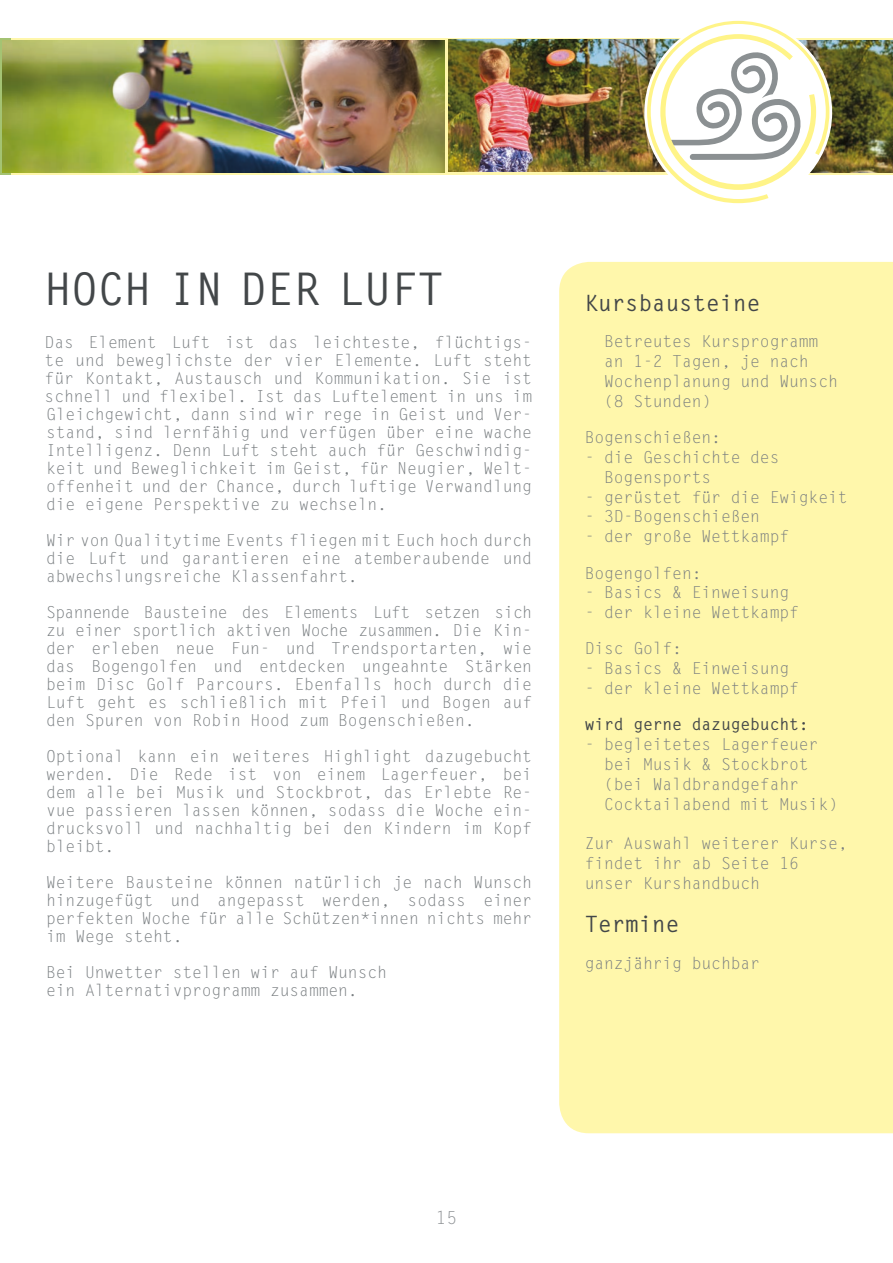
<style>
.page{position:relative;width:893px;height:1263px;background:#fff}
.page>*{position:absolute;margin:0;border:0;box-sizing:border-box;transform-origin:0 0}
.t1{font:700 45px "Letter Gothic Std";color:#434749}
.t2{font:700 22.5px "Letter Gothic Std";color:#434749}
.t3{font:18px "Letter Gothic Std";color:#8c9093}
.t4{font:16.5px/18px "Letter Gothic Std";letter-spacing:-.01em;color:#787d80;text-align:justify}
.t5{font:700 16.5px "Letter Gothic Std";letter-spacing:-.01em;color:#434749}
</style>
<div class="page">
<svg style="left:11px;top:39px;width:882px;height:136px;background:#e3df9a"></svg>
<svg style="left:0;top:39px;width:11px;height:136px"></svg>
<img style="left:448px;top:40px;width:199px;height:132px">
<div style="left:559px;top:262px;width:334px;height:871px;background:#fff7ab"></div>
<img style="left:829px;top:41px;width:64px;height:132px">
<svg style="left:647px;top:21px;width:182px;height:182px"></svg>
<img style="left:3px;top:41px;width:441px;height:132px">
<h1 class="t1" style="left:45px;top:262px;width:222px">HOCh in DER</h1>
<h1 class="t1" style="left:338px;top:262px;width:52px">LUFT</h1>
<p class="t4" style="left:45px;top:334px;width:489px">Das Element Luft ist das leichteste, flüchtigs&shy;te und beweglichste der vier Elemente. Luft steht für Kontakt, Austausch und Kommunikation. Sie ist schnell und flexibel. I st das Luftelement in uns im Gleichgewicht, dann sind wir rege in Geist und Ver&shy;stand, sind lernfähig und verfügen über eine wache I ntelligenz. Denn Luft steht auch für Geschwindig&shy;keit und Beweglichkeit im Geist, für Neugier, Welt&shy;offenheit und der Chance, durch luftige Verwandlung die eigene Perspektive zu wechseln.</p>
<p class="t4" style="left:46px;top:532px;width:487px">Wir von Qualitytime Events fliegen mit Euch hoch durch die Luft und garantieren eine atemberaubende und abwechslungsreiche Klassenfahrt.</p>
<p class="t4" style="left:46px;top:604px;width:488px">Spannende Bausteine des Elements Luft setzen sich zu einer sportlich aktiven Woche zusammen. Die Kin&shy;der erleben neue Fun- und Trendsportarten, wie das Bogengolfen und entdecken ungeahnte Stärken beim Disc Golf Parcours. Ebenfalls hoch durch die Luft geht es schließlich mit Pfeil und Bogen auf den Spuren von Robin Hood zum Bogenschießen.</p>
<p class="t4" style="left:46px;top:748px;width:488px">Optional kann ein weiteres Highlight dazugebucht werden. Die Rede ist von einem Lagerfeuer, bei dem alle bei Musik und Stockbrot, das Erlebte Re&shy;vue passieren lassen können, sodass die Woche ein&shy;drucksvoll und nachhaltig bei den Kindern im Kopf bleibt.</p>
<p class="t4" style="left:46px;top:874px;width:488px">Weitere Bausteine können natürlich je nach Wunsch hinzugefügt und angepasst werden, sodass einer perfekten Woche für alle Schützen*innen nichts mehr im Wege steht.</p>
<p class="t4" style="left:46px;top:964px;width:342px">Bei Unwetter stellen wir auf Wunsch ein Alternativprogramm zusammen.</p>
<h2 class="t2" style="left:585px;top:289px;width:177px">Kursbausteine</h2>
<p class="t4" style="left:604px;top:332px;width:235px;line-height:19.8px;text-align:left">Betreutes Kursprogramm an 1-2 Tagen, je nach<br>Wochenplanung und Wunsch (8 Stunden)</p>
<p class="t4" style="left:585px;top:429px;width:138px">Bogenschießen:</p>
<p class="t4" style="left:604px;top:448px;width:177px;line-height:19.8px;text-indent:-19px">- die Geschichte des<br>Bogensports</p>
<p class="t4" style="left:585px;top:488px;width:265px">- gerüstet für die Ewigkeit</p>
<p class="t4" style="left:585px;top:508px;width:177px">- 3D-Bogenschießen</p>
<p class="t4" style="left:585px;top:528px;width:206px">- der große Wettkampf</p>
<p class="t4" style="left:585px;top:564px;width:118px">Bogengolfen:</p>
<p class="t4" style="left:585px;top:584px;width:206px">- Basics &amp; Einweisung</p>
<p class="t4" style="left:585px;top:604px;width:216px">- der kleine Wettkampf</p>
<p class="t4" style="left:585px;top:640px;width:99px">Disc Golf:</p>
<p class="t4" style="left:585px;top:660px;width:206px">- Basics &amp; Einweisung</p>
<p class="t4" style="left:585px;top:680px;width:216px">- der kleine Wettkampf</p>
<p class="t5" style="left:585px;top:714px;width:226px">wird gerne dazugebucht:</p>
<p class="t4" style="left:604px;top:735px;width:235px;line-height:19.8px;text-align:left;text-indent:-19px">- begleitetes Lagerfeuer bei Musik &amp; Stockbrot (bei Waldbrandgefahr<br>Cocktailabend mit Musik)</p>
<p class="t4" style="left:585px;top:834px;width:265px;line-height:19.8px;text-align:left">Zur Auswahl weiterer Kurse, findet ihr ab Seite 16 unser Kurshandbuch</p>
<h2 class="t2" style="left:585px;top:910px;width:96px">Termine</h2>
<p class="t4" style="left:585px;top:954px;width:177px">ganzjährig buchbar</p>
<p class="t3" style="left:436px;top:1207px;width:23px">15</p>
</div>
